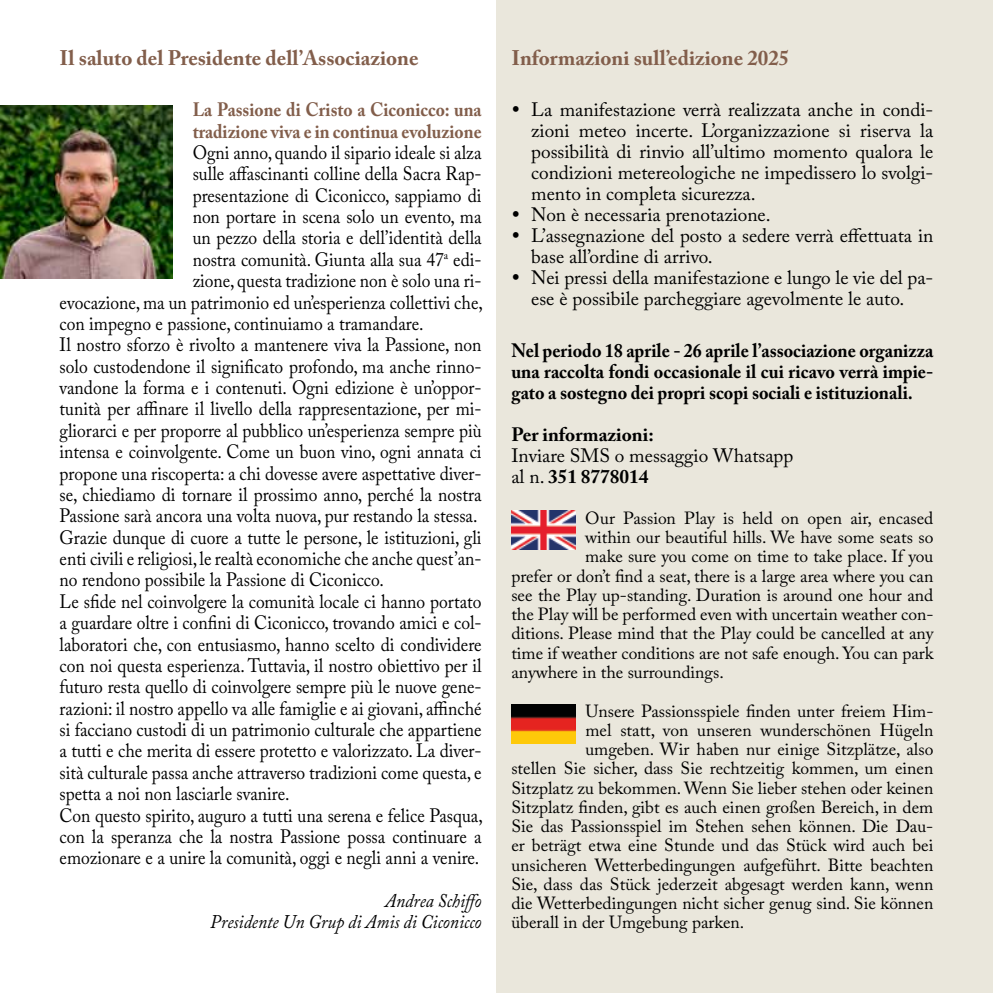
<style>
.page{position:relative;width:993px;height:993px;background:#fff}
.page>*{position:absolute;margin:0;border:0;box-sizing:border-box;transform-origin:0 0}
.t1{font:700 21px "Adobe Caslon Pro";color:#825e4b}
.t2{font:19.25px "Adobe Caslon Pro";color:#000;scale:.91 1}
.t3{font:19.25px/21px "Adobe Caslon Pro";color:#000}
.t4{font:700 19.25px/21px "Adobe Caslon Pro";color:#000;text-align:justify;scale:.94 1}
.t5{font:700 19.25px/21.3px "Adobe Caslon Pro";color:#825e4b;scale:.91 1}
.t6{font:italic 19.25px/21.3px "Adobe Caslon Pro";color:#000;text-align:right;scale:.91 1}
.t7{font:700 19.25px "Adobe Caslon Pro";color:#000}
.t8{font:17.5px "Adobe Caslon Pro";color:#000}
.s1{font-weight:700}
</style>
<div class="page">
<div style="left:496px;top:0;width:496px;height:992px;background:#eae7dc"></div>
<img style="left:0;top:105px;width:173px;height:173px">
<img style="left:511px;top:511px;width:64px;height:38px">
<img style="left:511px;top:704px;width:64px;height:39px">
<p class="t1" style="left:60px;top:46px;width:360px">Il saluto del Presidente dell’Associazione</p>
<p class="t5" style="left:193px;top:99px;width:319px">La Passione di Cristo a Ciconicco: una tradizione viva e in continua evoluzione</p>
<p class="t2" style="left:193px;top:141px;width:319px">Ogni anno, quando il sipario ideale si alza</p>
<p class="t2" style="left:193px;top:162px;width:319px">sulle affascinanti colline della Sacra Rap-</p>
<p class="t2" style="left:193px;top:184px;width:319px">presentazione di Ciconicco, sappiamo di</p>
<p class="t2" style="left:193px;top:205px;width:319px">non portare in scena solo un evento, ma</p>
<p class="t2" style="left:193px;top:226px;width:319px">un pezzo della storia e dell’identità della</p>
<p class="t2" style="left:193px;top:248px;width:319px">nostra comunità. Giunta alla sua 47<sup>a</sup> edi-</p>
<p class="t2" style="left:193px;top:269px;width:319px">zione, questa tradizione non è solo una ri-</p>
<p class="t2" style="left:60px;top:290px;width:466px">evocazione, ma un patrimonio ed un’esperienza collettivi che,</p>
<p class="t2" style="left:60px;top:312px;width:401px">con impegno e passione, continuiamo a tramandare.</p>
<p class="t2" style="left:60px;top:333px;width:465px">Il nostro sforzo è rivolto a mantenere viva la Passione, non</p>
<p class="t2" style="left:60px;top:354px;width:465px">solo custodendone il significato profondo, ma anche rinno-</p>
<p class="t2" style="left:60px;top:376px;width:465px">vandone la forma e i contenuti. Ogni edizione è un’oppor-</p>
<p class="t2" style="left:60px;top:397px;width:465px">tunità per affinare il livello della rappresentazione, per mi-</p>
<p class="t2" style="left:60px;top:419px;width:465px">gliorarci e per proporre al pubblico un’esperienza sempre più</p>
<p class="t2" style="left:60px;top:440px;width:465px">intensa e coinvolgente. Come un buon vino, ogni annata ci</p>
<p class="t2" style="left:60px;top:461px;width:465px">propone una riscoperta: a chi dovesse avere aspettative diver-</p>
<p class="t2" style="left:60px;top:483px;width:465px">se, chiediamo di tornare il prossimo anno, perché la nostra</p>
<p class="t2" style="left:60px;top:504px;width:460px">Passione sarà ancora una volta nuova, pur restando la stessa.</p>
<p class="t2" style="left:60px;top:525px;width:465px">Grazie dunque di cuore a tutte le persone, le istituzioni, gli</p>
<p class="t2" style="left:60px;top:547px;width:465px">enti civili e religiosi, le realtà economiche che anche quest’an-</p>
<p class="t2" style="left:60px;top:568px;width:358px">no rendono possibile la Passione di Ciconicco.</p>
<p class="t2" style="left:60px;top:589px;width:465px">Le sfide nel coinvolgere la comunità locale ci hanno portato</p>
<p class="t2" style="left:60px;top:611px;width:465px">a guardare oltre i confini di Ciconicco, trovando amici e col-</p>
<p class="t2" style="left:60px;top:632px;width:465px">laboratori che, con entusiasmo, hanno scelto di condividere</p>
<p class="t2" style="left:60px;top:653px;width:465px">con noi questa esperienza. Tuttavia, il nostro obiettivo per il</p>
<p class="t2" style="left:60px;top:675px;width:465px">futuro resta quello di coinvolgere sempre più le nuove gene-</p>
<p class="t2" style="left:60px;top:696px;width:465px">razioni: il nostro appello va alle famiglie e ai giovani, affinché</p>
<p class="t2" style="left:60px;top:718px;width:465px">si facciano custodi di un patrimonio culturale che appartiene</p>
<p class="t2" style="left:60px;top:739px;width:465px">a tutti e che merita di essere protetto e valorizzato. La diver-</p>
<p class="t2" style="left:60px;top:760px;width:465px">sità culturale passa anche attraverso tradizioni come questa, e</p>
<p class="t2" style="left:60px;top:782px;width:254px">spetta a noi non lasciarle svanire.</p>
<p class="t2" style="left:60px;top:803px;width:466px">Con questo spirito, auguro a tutti una serena e felice Pasqua,</p>
<p class="t2" style="left:60px;top:824px;width:465px">con la speranza che la nostra Passione possa continuare a</p>
<p class="t2" style="left:60px;top:846px;width:462px">emozionare e a unire la comunità, oggi e negli anni a venire.</p>
<p class="t6" style="left:210px;top:889px;width:300px">Andrea Schiffo<br>Presidente Un Grup di Amis di Ciconicco</p>
<p class="t1" style="left:511px;top:46px;width:279px">Informazioni sull’edizione 2025</p>
<p class="t3" style="left:531px;top:99px;width:403px">La manifestazione verrà realizzata anche in condi&shy;zioni meteo incerte. L’organizzazione si riserva la possibilità di rinvio all’ultimo momento qualora le condizioni metereologiche ne impedissero lo svolgi&shy;mento in completa sicurezza.<br>Non è necessaria prenotazione.<br>L’assegnazione del posto a sedere verrà effettuata in base all’ordine di arrivo.<br>Nei pressi della manifestazione e lungo le vie del pa&shy;ese è possibile parcheggiare agevolmente le auto.</p>
<p class="t4" style="left:511px;top:340px;width:450px">Nel periodo 18 aprile - 26 aprile l’associazione organizza una raccolta fondi occasionale il cui ricavo verrà impie&shy;gato a sostegno dei propri scopi sociali e istituzionali.</p>
<p class="t7" style="left:511px;top:423px;width:144px">Per informazioni:</p>
<p class="t3" style="left:511px;top:445px;width:283px">Inviare SMS o messaggio Whatsapp al n. <span class="s1">351 8778014</span></p>
<p class="t8" style="left:585px;top:507px;width:349px">Our Passion Play is held on open air, encased</p>
<p class="t8" style="left:585px;top:526px;width:349px">within our beautiful hills. We have some seats so</p>
<p class="t8" style="left:585px;top:546px;width:349px">make sure you come on time to take place. If you</p>
<p class="t8" style="left:511px;top:565px;width:423px">prefer or don’t find a seat, there is a large area where you can</p>
<p class="t8" style="left:511px;top:584px;width:423px">see the Play up-standing. Duration is around one hour and</p>
<p class="t8" style="left:511px;top:603px;width:423px">the Play will be performed even with uncertain weather con-</p>
<p class="t8" style="left:511px;top:623px;width:423px">ditions. Please mind that the Play could be cancelled at any</p>
<p class="t8" style="left:511px;top:642px;width:423px">time if weather conditions are not safe enough. You can park</p>
<p class="t8" style="left:511px;top:661px;width:214px">anywhere in the surroundings.</p>
<p class="t8" style="left:585px;top:700px;width:349px">Unsere Passionsspiele finden unter freiem Him-</p>
<p class="t8" style="left:585px;top:719px;width:349px">mel statt, von unseren wunderschönen Hügeln</p>
<p class="t8" style="left:585px;top:738px;width:349px">umgeben. Wir haben nur einige Sitzplätze, also</p>
<p class="t8" style="left:511px;top:757px;width:423px">stellen Sie sicher, dass Sie rechtzeitig kommen, um einen</p>
<p class="t8" style="left:511px;top:777px;width:423px">Sitzplatz zu bekommen. Wenn Sie lieber stehen oder keinen</p>
<p class="t8" style="left:511px;top:796px;width:423px">Sitzplatz finden, gibt es auch einen großen Bereich, in dem</p>
<p class="t8" style="left:511px;top:815px;width:423px">Sie das Passionsspiel im Stehen sehen können. Die Dau-</p>
<p class="t8" style="left:511px;top:834px;width:423px">er beträgt etwa eine Stunde und das Stück wird auch bei</p>
<p class="t8" style="left:511px;top:854px;width:423px">unsicheren Wetterbedingungen aufgeführt. Bitte beachten</p>
<p class="t8" style="left:511px;top:873px;width:423px">Sie, dass das Stück jederzeit abgesagt werden kann, wenn</p>
<p class="t8" style="left:511px;top:892px;width:423px">die Wetterbedingungen nicht sicher genug sind. Sie können</p>
<p class="t8" style="left:511px;top:911px;width:234px">überall in der Umgebung parken.</p>
</div>
